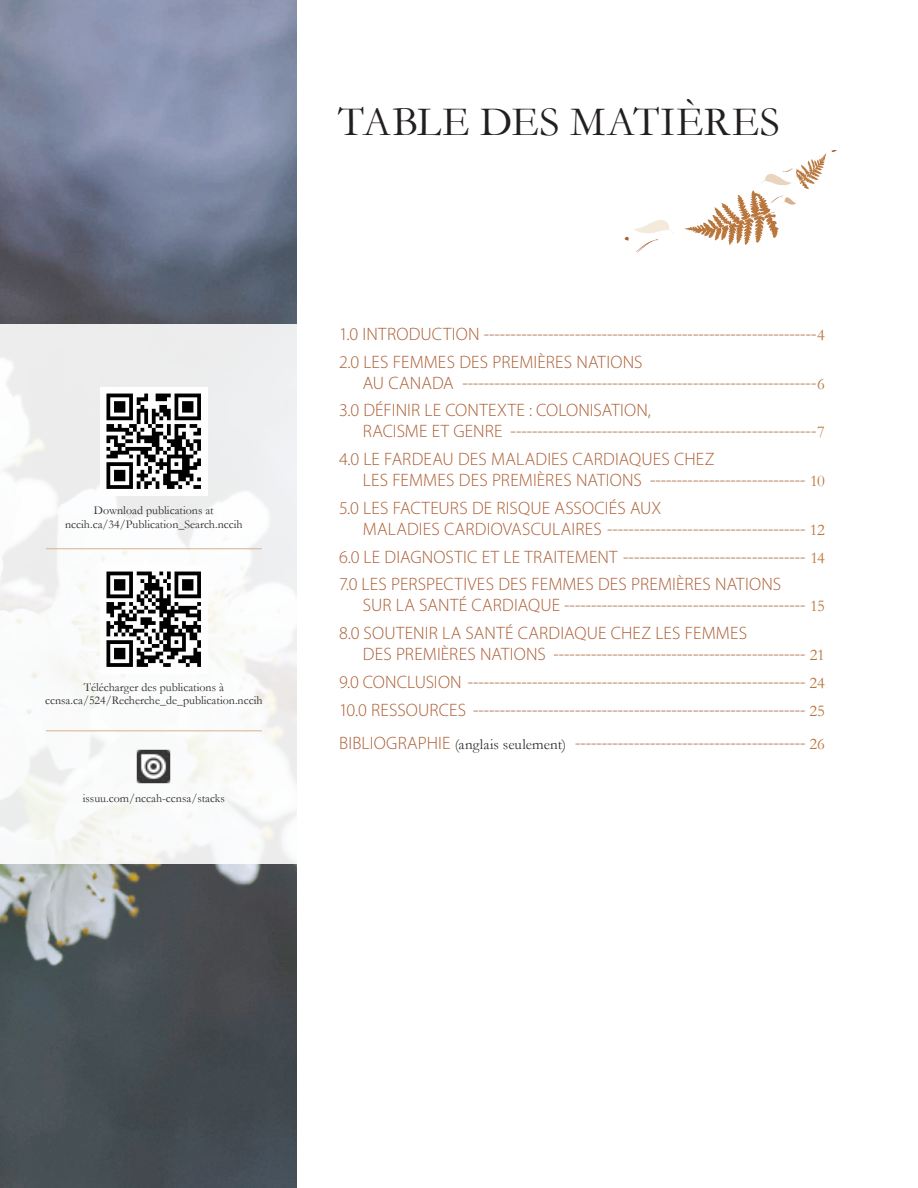
<style>
.page{position:relative;width:918px;height:1188px;background:#fff}
.page>*{position:absolute;margin:0;border:0;box-sizing:border-box;transform-origin:0 0}
.t1{font:42px "Garamond";letter-spacing:.01em;color:#231f20}
.t2{font:300 18px/27.8px "Myriad Pro";letter-spacing:.01em;color:#ab5d33}
.t3{font:12px/13.5px "Garamond";color:#2e2b2c;text-align:center}
.s1{font-family:"Garamond";font-weight:400;font-size:16.5px;color:#b9773d}
.s2{font-family:"Garamond";font-weight:400;font-size:15px;color:#312f30}
</style>
<div class="page">
<img style="left:0;top:0;width:297px;height:1188px">
<div style="left:0;top:324px;width:321px;height:540px;background:linear-gradient(to right,#f4f5f4,#f7f7f8)"></div>
<img style="left:100px;top:388px;width:108px;height:108px">
<img style="left:100px;top:566px;width:108px;height:108px">
<hr style="left:46px;top:549px;width:216px;height:1px;background:#d8b18f">
<hr style="left:46px;top:731px;width:216px;height:1px;background:#d8b18f">
<img style="left:136px;top:748px;width:36px;height:36px">
<svg style="left:625px;top:220px;width:48px;height:33px"></svg>
<svg style="left:685px;top:150px;width:152px;height:95px"></svg>
<h1 class="t1" style="left:338px;top:94px;width:443px">TABLE DES MATIÈRES</h1>
<p class="t3" style="left:65px;top:503px;width:179px">Download publications at nccih.ca/34/Publication_Search.nccih</p>
<p class="t3" style="left:45px;top:680px;width:219px">Télécharger des publications à ccnsa.ca/524/Recherche_de_publication.nccih</p>
<p class="t3" style="left:83px;top:791px;width:144px">issuu.com/nccah-ccnsa/stacks</p>
<p class="t2" style="left:339px;top:320px;width:488px">1.0 INTRODUCTION --------------------------------------------------------------<span class="s1">4<br></span>2.0 LES FEMMES DES PREMIÈRES NATIONS</p>
<p class="t2" style="left:339px;top:369px;width:488px;text-indent:24px">AU CANADA ------------------------------------------------------------------<span class="s1">6<br></span>3.0 DÉFINIR LE CONTEXTE : COLONISATION,</p>
<p class="t2" style="left:339px;top:417px;width:488px;text-indent:24px">RACISME ET GENRE ---------------------------------------------------------<span class="s1">7<br></span>4.0 LE FARDEAU DES MALADIES CARDIAQUES CHEZ</p>
<p class="t2" style="left:339px;top:466px;width:488px;text-indent:24px">LES FEMMES DES PREMIÈRES NATIONS ----------------------------- <span class="s1">10<br></span>5.0 LES FACTEURS DE RISQUE ASSOCIÉS AUX</p>
<p class="t2" style="left:339px;top:515px;width:488px;text-align:justify;text-indent:24px">MALADIES CARDIOVASCULAIRES ------------------------------------- <span class="s1">12<br></span>6.0 LE DIAGNOSTIC ET LE TRAITEMENT ---------------------------------- <span class="s1">14<br></span>7.0 LES PERSPECTIVES DES FEMMES DES PREMIÈRES NATIONS</p>
<p class="t2" style="left:339px;top:591px;width:488px;text-indent:24px">SUR LA SANTÉ CARDIAQUE --------------------------------------------- <span class="s1">15<br></span>8.0 SOUTENIR LA SANTÉ CARDIAQUE CHEZ LES FEMMES</p>
<p class="t2" style="left:339px;top:640px;width:488px;text-align:justify;text-indent:24px">DES PREMIÈRES NATIONS ----------------------------------------------- <span class="s1">21<br></span>9.0 CONCLUSION --------------------------------------------------------------- <span class="s1">24<br></span>10.0 RESSOURCES -------------------------------------------------------------- <span class="s1">25</span></p>
<p class="t2" style="left:339px;top:729px;width:487px">BIBLIOGRAPHIE <span class="s2">(anglais seulement)</span> ------------------------------------------- <span class="s1">26</span></p>
</div>
